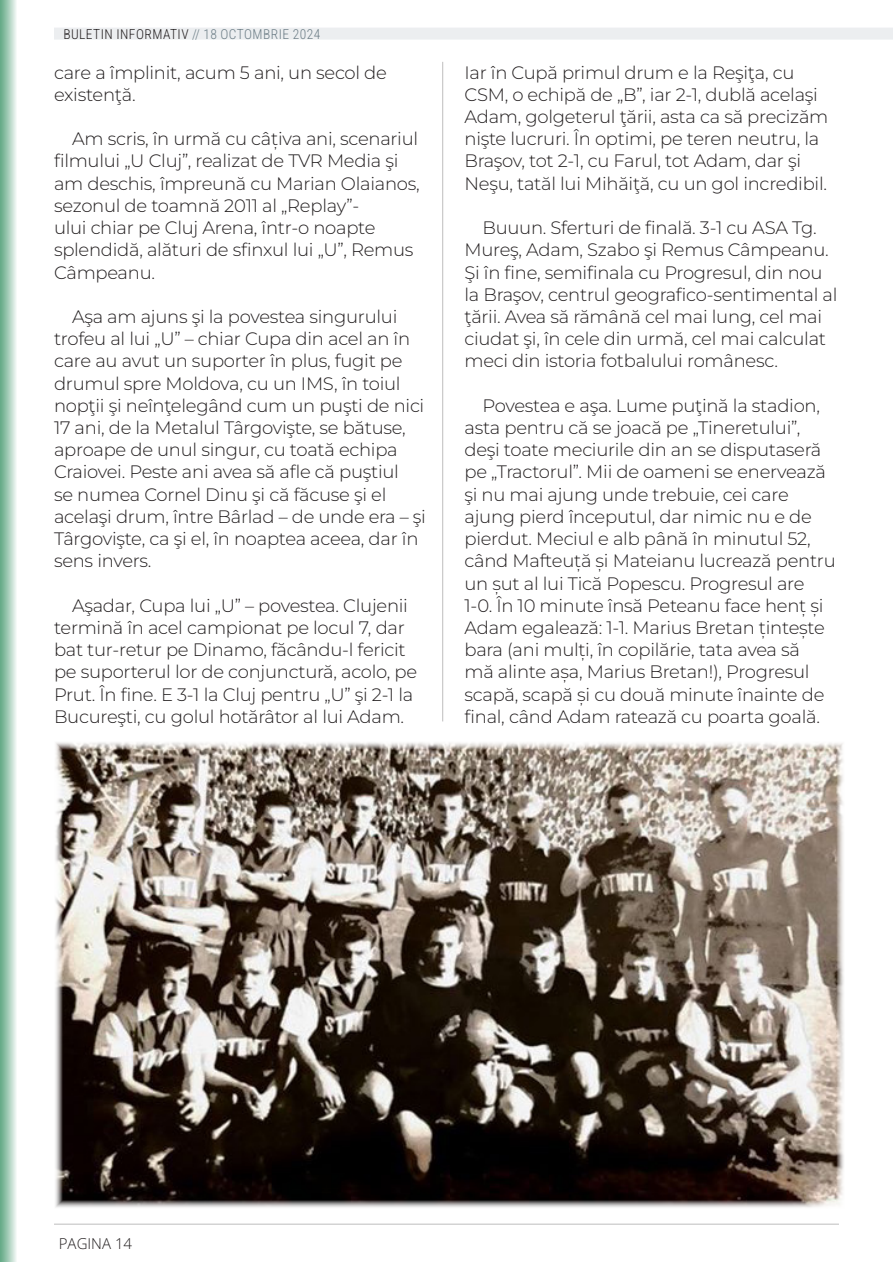
<style>
.page{position:relative;width:893px;height:1263px;background:#fff}
.page>*{position:absolute;margin:0;border:0;box-sizing:border-box;transform-origin:0 0}
.t1{font:300 18px/22.2px "Montserrat";letter-spacing:-.015em;color:#231f20}
.t2{font:300 15px "Open Sans";color:#231f20}
.t3{font:300 13.5px "Roboto Condensed";letter-spacing:.035em;color:#231f20}
.s1{color:#6c7d86}
</style>
<div class="page">
<div style="left:54px;top:28px;width:839px;height:12px;background:#eceef0"></div>
<hr style="left:54px;top:1224px;width:785px;height:1px;background:#231f20">
<svg style="left:0;top:0;width:16px;height:1262px;background:#a4ccb8"></svg>
<hr style="left:442px;top:62px;width:1px;height:659px;background:#231f20">
<img style="left:55px;top:742px;width:789px;height:466px">
<p class="t3" style="left:63px;top:24px;width:259px">BULETIN INFORMATIV <span class="s1">// 18 OCTOMBRIE 2024</span></p>
<p class="t1" style="left:54px;top:61px;width:334px">care a împlinit, acum 5 ani, un secol de existenţă.</p>
<p class="t1" style="left:54px;top:127px;width:367px;text-indent:18px">Am scris, în urmă cu câțiva ani, scenariul filmului „U Cluj”, realizat de TVR Media şi am deschis, împreună cu Marian Olaianos, sezonul de toamnă 2011 al „Replay”-<br>ului chiar pe Cluj Arena, într-o noapte splendidă, alături de sfinxul lui „U”, Remus Câmpeanu.</p>
<p class="t1" style="left:54px;top:305px;width:373px;text-indent:18px">Aşa am ajuns şi la povestea singurului trofeu al lui „U” – chiar Cupa din acel an în care au avut un suporter în plus, fugit pe drumul spre Moldova, cu un IMS, în toiul nopţii şi neînţelegând cum un puşti de nici 17 ani, de la Metalul Târgovişte, se bătuse, aproape de unul singur, cu toată echipa Craiovei. Peste ani avea să afle că puştiul<br>se numea Cornel Dinu şi că făcuse şi el acelaşi drum, între Bârlad – de unde era – şi Târgovişte, ca şi el, în noaptea aceea, dar în sens invers.</p>
<p class="t1" style="left:54px;top:594px;width:365px;text-indent:18px">Aşadar, Cupa lui „U” – povestea. Clujenii termină în acel campionat pe locul 7, dar bat tur-retur pe Dinamo, făcându-l fericit pe suporterul lor de conjunctură, acolo, pe Prut. În fine. E 3-1 la Cluj pentru „U” şi 2-1 la Bucureşti, cu golul hotărâtor al lui Adam.</p>
<p class="t1" style="left:464px;top:61px;width:365px">Iar în Cupă primul drum e la Reşiţa, cu CSM, o echipă de „B”, iar 2-1, dublă acelaşi Adam, golgeterul ţării, asta ca să precizăm nişte lucruri. În optimi, pe teren neutru, la Braşov, tot 2-1, cu Farul, tot Adam, dar şi Neşu, tatăl lui Mihăiţă, cu un gol incredibil.</p>
<p class="t1" style="left:464px;top:216px;width:374px;text-indent:18px">Buuun. Sferturi de finală. 3-1 cu ASA Tg.<br>Mureş, Adam, Szabo şi Remus Câmpeanu.<br>Şi în fine, semifinala cu Progresul, din nou la Braşov, centrul geografico-sentimental al ţării. Avea să rămână cel mai lung, cel mai ciudat şi, în cele din urmă, cel mai calculat meci din istoria fotbalului românesc.</p>
<p class="t1" style="left:464px;top:394px;width:373px;text-indent:18px">Povestea e aşa. Lume puţină la stadion, asta pentru că se joacă pe „Tineretului”, deşi toate meciurile din an se disputaseră pe „Tractorul”. Mii de oameni se enervează şi nu mai ajung unde trebuie, cei care ajung pierd începutul, dar nimic nu e de pierdut. Meciul e alb până în minutul 52, când Mafteuță și Mateianu lucrează pentru un șut al lui Tică Popescu. Progresul are 1-0. În 10 minute însă Peteanu face henț și Adam egalează: 1-1. Marius Bretan țintește bara (ani mulți, în copilărie, tata avea să<br>mă alinte așa, Marius Bretan!), Progresul scapă, scapă și cu două minute înainte de final, când Adam ratează cu poarta goală.</p>
<p class="t2" style="left:59px;top:1233px;width:75px">PAGINA 14</p>
</div>
